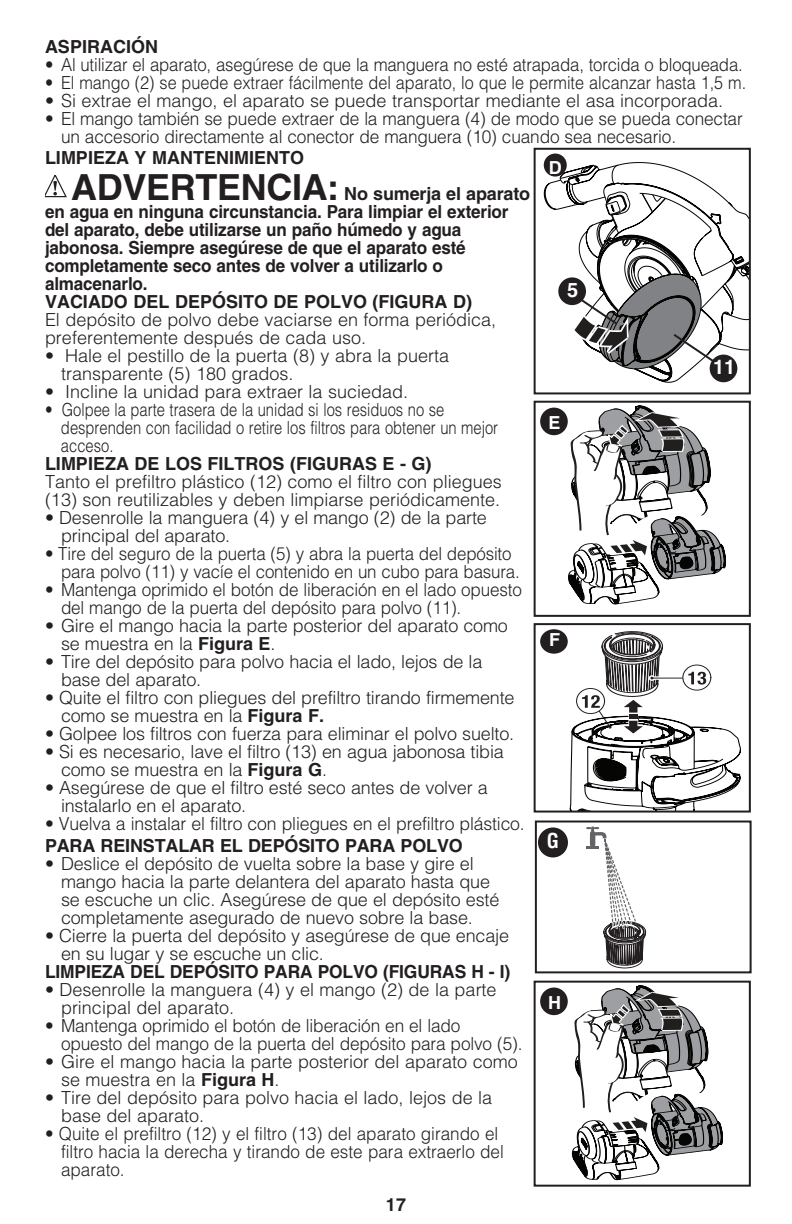
<style>
.page{position:relative;width:792px;height:1224px;background:#fff}
.page>*{position:absolute;margin:0;border:0;box-sizing:border-box;transform-origin:0 0}
.t1{font:700 20px "Helvetica";color:#fff}
.t2{font:700 condensed 20px "Helvetica";color:#fff}
.t3{font:300 18px/18px "Helvetica";letter-spacing:-.01em;color:#231f20}
.t4{font:300 18px/18px "Helvetica";letter-spacing:-.01em;color:#231f20;scale:.96 1}
.t5{font:300 18px/18px "Helvetica";letter-spacing:-.01em;color:#231f20;scale:.95 1}
.t6{font:700 18px/36px "Helvetica";letter-spacing:-.01em;color:#231f20}
.t7{font:700 18px/18px "Helvetica";letter-spacing:-.01em;color:#231f20;scale:.95 1}
.t8{font:300 18px/18px "Helvetica";letter-spacing:-.01em;color:#231f20;scale:.84 1}
.t9{font:300 18px/18px "Helvetica";letter-spacing:-.01em;color:#231f20;scale:.94 1}
.t10{font:300 18px "Helvetica";letter-spacing:-.01em;color:#231f20;scale:.93 1}
.t11{font:300 18px "Helvetica";letter-spacing:-.01em;color:#231f20;scale:.9 1}
.t12{font:700 18px "Helvetica";color:#fff}
.s1{font-size:36px}
.s2{font-weight:700}
</style>
<div class="page">
<svg style="left:45px;top:175px;width:22px;height:23px"></svg>
<div style="left:534px;top:148px;width:217px;height:246px;border:2px solid #231f20"></div>
<div style="left:544px;top:154px;width:23px;height:23px;background:#231f20;border-radius:50%"></div>
<svg style="left:544px;top:162px;width:206px;height:221px"></svg>
<div style="left:710px;top:355px;width:27px;height:27px;background:#231f20;border-radius:50%"></div>
<svg style="left:568px;top:405px;width:158px;height:200px"></svg>
<div style="left:534px;top:401px;width:217px;height:216px;border:2px solid #231f20"></div>
<div style="left:540px;top:408px;width:28px;height:27px;background:#231f20;border-radius:50%"></div>
<svg style="left:570px;top:631px;width:171px;height:179px"></svg>
<div style="left:534px;top:623px;width:217px;height:190px;border:2px solid #231f20"></div>
<div style="left:540px;top:629px;width:28px;height:25px;background:#231f20;border-radius:50%"></div>
<svg style="left:586px;top:826px;width:60px;height:142px"></svg>
<div style="left:535px;top:821px;width:217px;height:152px;border:2px solid #231f20"></div>
<div style="left:538px;top:827px;width:30px;height:30px;background:#231f20;border-radius:50%"></div>
<svg style="left:572px;top:985px;width:151px;height:196px"></svg>
<div style="left:534px;top:981px;width:217px;height:206px;border:2px solid #231f20"></div>
<div style="left:540px;top:988px;width:28px;height:27px;background:#231f20;border-radius:50%"></div>
<p class="t6" style="left:45px;top:29px;width:25px">Aspiración</p>
<p class="t10" style="left:45px;top:54px;width:752px">• Al utilizar el aparato, asegúrese de que la manguera no esté atrapada, torcida o bloqueada.</p>
<p class="t11" style="left:45px;top:72px;width:781px">• El mango (2) se puede extraer fácilmente del aparato, lo que le permite alcanzar hasta 1,5 m.</p>
<p class="t3" style="left:45px;top:92px;width:680px">• Si extrae el mango, el aparato se puede transportar mediante el asa incorporada.</p>
<p class="t4" style="left:61px;top:110px;width:712px;text-indent:-16px">• El mango también se puede extraer de la manguera (4) de modo que se pueda conectar un accesorio directamente al conector de manguera (10) cuando sea necesario.</p>
<p class="t6" style="left:45px;top:140px;width:23px">Limpieza</p>
<p class="t6" style="left:71px;top:140px;width:460px;text-indent:63px">y mantenimiento<br><span class="s1">ADVERTENCIA:</span> No sumerja el aparato</p>
<p class="t7" style="left:45px;top:203px;width:489px">en agua en ninguna circunstancia. Para limpiar el exterior del aparato, debe utilizarse un paño húmedo y agua jabonosa. Siempre asegúrese de que el aparato esté completamente seco antes de volver a utilizarlo o almacenarlo.<br>Vaciado</p>
<p class="t12" style="left:549px;top:156px;width:14px">D</p>
<p class="t1" style="left:567px;top:278px;width:13px">5</p>
<p class="t6" style="left:134px;top:284px;width:13px">del</p>
<p class="t6" style="left:175px;top:284px;width:13px">depósito</p>
<p class="t6" style="left:274px;top:284px;width:44px">de polvo</p>
<p class="t6" style="left:373px;top:284px;width:19px">(figura</p>
<p class="t6" style="left:453px;top:284px;width:20px">D)</p>
<p class="t3" style="left:45px;top:311px;width:453px">El depósito de polvo debe vaciarse en forma periódica, preferentemente después de cada uso.</p>
<p class="t3" style="left:61px;top:347px;width:390px;text-indent:-16px">• Hale el pestillo de la puerta (8) y abra la puerta transparente (5) 180 grados.</p>
<p class="t3" style="left:45px;top:383px;width:365px">• Incline la unidad para extraer la suciedad.</p>
<p class="t8" style="left:61px;top:401px;width:522px;text-indent:-16px">• Golpee la parte trasera de la unidad si los residuos no se desprenden con facilidad o retire los filtros para obtener un mejor acceso.</p>
<p class="t6" style="left:45px;top:446px;width:388px">LIMPIEZA DE LOS FILTROS (FIGURAS E - G)</p>
<p class="t3" style="left:45px;top:473px;width:458px">Tanto el prefiltro plástico (12) como el filtro con pliegues (13) son reutilizables y deben limpiarse periódicamente.</p>
<p class="t3" style="left:61px;top:509px;width:427px;text-indent:-16px">• Desenrolle la manguera (4) y el mango (2) de la parte principal del aparato.</p>
<p class="t9" style="left:61px;top:545px;width:490px;text-indent:-16px">• Tire del seguro de la puerta (5) y abra la puerta del depósito para polvo (11) y vacíe el contenido en un cubo para basura.</p>
<p class="t5" style="left:61px;top:581px;width:487px;text-indent:-16px">• Mantenga oprimido el botón de liberación en el lado opuesto del mango de la puerta del depósito para polvo (11).</p>
<p class="t3" style="left:61px;top:617px;width:448px;text-indent:-16px">• Gire el mango hacia la parte posterior del aparato como se muestra en la <span class="s2">Figura E</span>.</p>
<p class="t3" style="left:61px;top:653px;width:423px;text-indent:-16px">• Tire del depósito para polvo hacia el lado, lejos de la base del aparato.</p>
<p class="t3" style="left:61px;top:689px;width:455px;text-indent:-16px">• Quite el filtro con pliegues del prefiltro tirando firmemente como se muestra en la <span class="s2">Figura F.</span></p>
<p class="t3" style="left:45px;top:725px;width:471px">• Golpee los filtros con fuerza para eliminar el polvo suelto.</p>
<p class="t3" style="left:61px;top:743px;width:444px;text-indent:-16px">• Si es necesario, lave el filtro (13) en agua jabonosa tibia como se muestra en la <span class="s2">Figura G</span>.</p>
<p class="t3" style="left:61px;top:779px;width:428px;text-indent:-16px">• Asegúrese de que el filtro esté seco antes de volver a instalarlo en el aparato.</p>
<p class="t3" style="left:45px;top:815px;width:481px">• Vuelva a instalar el filtro con pliegues en el prefiltro plástico.</p>
<p class="t6" style="left:45px;top:828px;width:419px">PARA REINSTALAR EL DEPÓSITO PARA POLVO</p>
<p class="t3" style="left:61px;top:855px;width:440px;text-indent:-16px">• Deslice el depósito de vuelta sobre la base y gire el mango hacia la parte delantera del aparato hasta que se escuche un clic. Asegúrese de que el depósito esté completamente asegurado de nuevo sobre la base.</p>
<p class="t3" style="left:61px;top:927px;width:450px;text-indent:-16px">• Cierre la puerta del depósito y asegúrese de que encaje en su lugar y se escuche un clic.</p>
<p class="t6" style="left:45px;top:954px;width:467px">LIMPIEZA DEL DEPÓSITO PARA POLVO (FIGURAS H - I)</p>
<p class="t3" style="left:61px;top:981px;width:437px;text-indent:-16px">• Desenrolle la manguera (4) y el mango (2) de la parte principal del aparato.</p>
<p class="t4" style="left:61px;top:1017px;width:482px;text-indent:-16px">• Mantenga oprimido el botón de liberación en el lado opuesto del mango de la puerta del depósito para polvo (5).</p>
<p class="t3" style="left:61px;top:1053px;width:458px;text-indent:-16px">• Gire el mango hacia la parte posterior del aparato como se muestra en la <span class="s2">Figura H</span>.</p>
<p class="t3" style="left:61px;top:1089px;width:433px;text-indent:-16px">• Tire del depósito para polvo hacia el lado, lejos de la base del aparato.</p>
<p class="t5" style="left:61px;top:1125px;width:468px;text-indent:-16px">• Quite el prefiltro (12) y el filtro (13) del aparato girando el filtro hacia la derecha y tirando de este para extraerlo del aparato.</p>
<p class="t1" style="left:713px;top:355px;width:24px">11</p>
<p class="t12" style="left:549px;top:411px;width:14px">E</p>
<p class="t12" style="left:549px;top:629px;width:12px">F</p>
<p class="t2" style="left:547px;top:829px;width:14px">G</p>
<p class="t12" style="left:548px;top:991px;width:14px">H</p>
<p class="t6" style="left:386px;top:1186px;width:22px">17</p>
</div>
